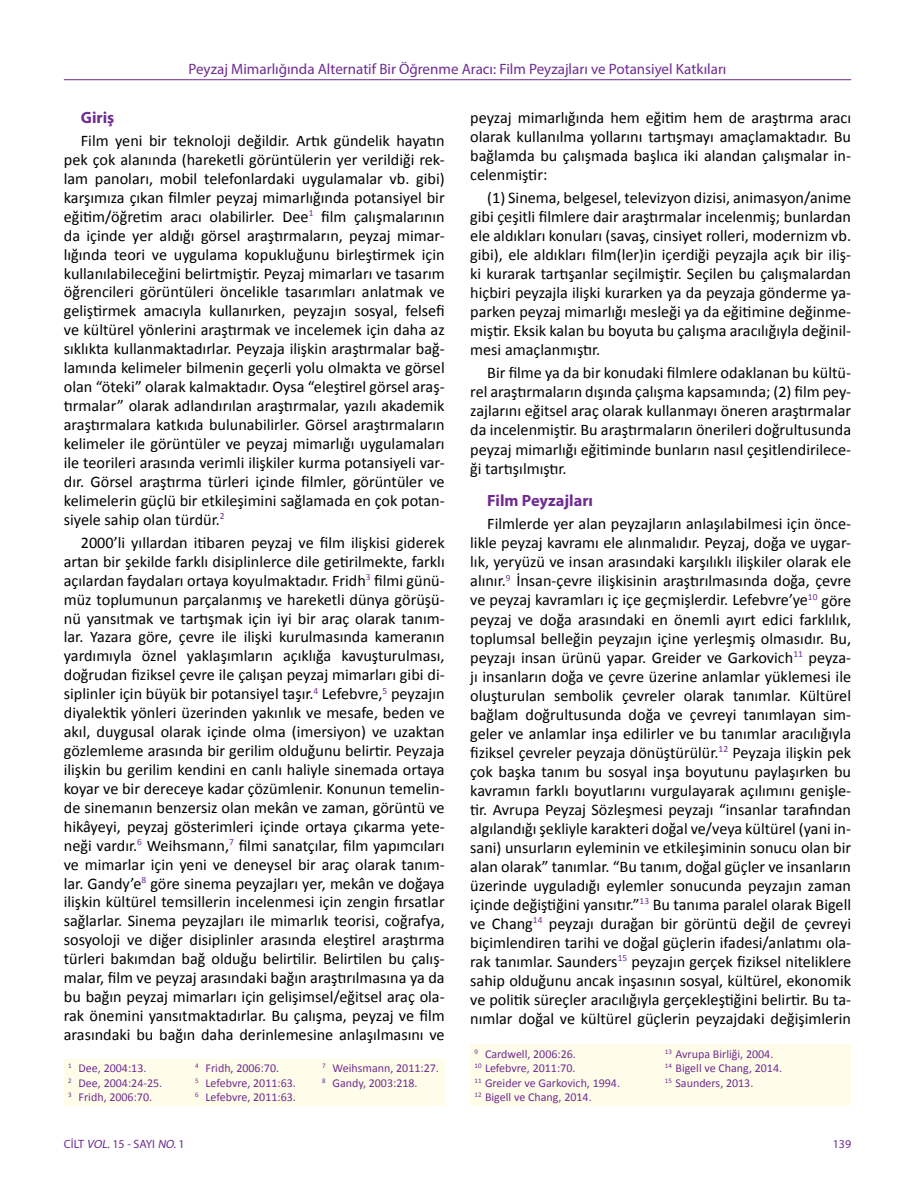
<style>
.page{position:relative;width:915px;height:1191px;background:#fff}
.page>*{position:absolute;margin:0;border:0;box-sizing:border-box;transform-origin:0 0}
.t1{font:700 16.35px "Myriad Pro";color:#6f2c91}
.t2{font:16.2px/18.9px "Calibri";color:#000;text-align:justify}
.t3{font:15px "Myriad Pro";color:#6f2c91}
.t4{font:12px/14.5px "Calibri";color:#6f2c91}
.t5{font:12px "Myriad Pro";color:#6f2c91}
.s1{font-style:italic}
</style>
<div class="page">
<div style="left:470px;top:1044px;width:190px;height:61px;background:#fffde9"></div>
<div style="left:64px;top:1058px;width:127px;height:47px;background:#fffde9"></div>
<div style="left:660px;top:1044px;width:190px;height:61px;background:#fffde9"></div>
<div style="left:191px;top:1058px;width:126px;height:47px;background:#fffde9"></div>
<div style="left:317px;top:1058px;width:127px;height:47px;background:#fffde9"></div>
<hr style="left:64px;top:79px;width:786px;height:1px;background:#6f2c91">
<p class="t3" style="left:188px;top:60px;width:539px">Peyzaj Mimarlığında Alternatif Bir Öğrenme Aracı: Film Peyzajları ve Potansiyel Katkıları</p>
<p class="t1" style="left:81px;top:107px;width:35px">Giriş</p>
<p class="t2" style="left:64px;top:131px;width:382px;text-indent:17px">Film yeni bir teknoloji değildir. Artık gündelik hayatın pek çok alanında (hareketli görüntülerin yer verildiği rek&shy;lam panoları, mobil telefonlardaki uygulamalar vb. gibi) karşımıza çıkan filmler peyzaj mimarlığında potansiyel bir eğitim/öğretim aracı olabilirler. Dee<sup>1</sup> film çalışmalarının da içinde yer aldığı görsel araştırmaların, peyzaj mimar&shy;lığında teori ve uygulama kopukluğunu birleştirmek için kullanılabileceğini belirtmiştir. Peyzaj mimarları ve tasarım öğrencileri görüntüleri öncelikle tasarımları anlatmak ve geliştirmek amacıyla kullanırken, peyzajın sosyal, felsefi ve kültürel yönlerini araştırmak ve incelemek için daha az sıklıkta kullanmaktadırlar. Peyzaja ilişkin araştırmalar bağ&shy;lamında kelimeler bilmenin geçerli yolu olmakta ve görsel olan “öteki” olarak kalmaktadır. Oysa “eleştirel görsel araş&shy;tırmalar” olarak adlandırılan araştırmalar, yazılı akademik araştırmalara katkıda bulunabilirler. Görsel araştırmaların kelimeler ile görüntüler ve peyzaj mimarlığı uygulamaları ile teorileri arasında verimli ilişkiler kurma potansiyeli var&shy;dır. Görsel araştırma türleri içinde filmler, görüntüler ve kelimelerin güçlü bir etkileşimini sağlamada en çok potan&shy;siyele sahip olan türdür.<sup>2</sup></p>
<p class="t2" style="left:64px;top:533px;width:382px;text-indent:17px">2000’li yıllardan itibaren peyzaj ve film ilişkisi giderek artan bir şekilde farklı disiplinlerce dile getirilmekte, farklı açılardan faydaları ortaya koyulmaktadır. Fridh<sup>3</sup> filmi günü&shy;müz toplumunun parçalanmış ve hareketli dünya görüşü&shy;nü yansıtmak ve tartışmak için iyi bir araç olarak tanım&shy;lar. Yazara göre, çevre ile ilişki kurulmasında kameranın yardımıyla öznel yaklaşımların açıklığa kavuşturulması, doğrudan fiziksel çevre ile çalışan peyzaj mimarları gibi di&shy;siplinler için büyük bir potansiyel taşır.<sup>4</sup> Lefebvre,<sup>5</sup> peyzajın diyalektik yönleri üzerinden yakınlık ve mesafe, beden ve akıl, duygusal olarak içinde olma (imersiyon) ve uzaktan gözlemleme arasında bir gerilim olduğunu belirtir. Peyzaja ilişkin bu gerilim kendini en canlı haliyle sinemada ortaya koyar ve bir dereceye kadar çözümlenir. Konunun temelin&shy;de sinemanın benzersiz olan mekân ve zaman, görüntü ve hikâyeyi, peyzaj gösterimleri içinde ortaya çıkarma yete&shy;neği vardır.<sup>6</sup> Weihsmann,<sup>7</sup> filmi sanatçılar, film yapımcıları ve mimarlar için yeni ve deneysel bir araç olarak tanım&shy;lar. Gandy’e<sup>8</sup> göre sinema peyzajları yer, mekân ve doğaya ilişkin kültürel temsillerin incelenmesi için zengin fırsatlar sağlarlar. Sinema peyzajları ile mimarlık teorisi, coğrafya, sosyoloji ve diğer disiplinler arasında eleştirel araştırma türleri bakımdan bağ olduğu belirtilir. Belirtilen bu çalış&shy;malar, film ve peyzaj arasındaki bağın araştırılmasına ya da bu bağın peyzaj mimarları için gelişimsel/eğitsel araç ola&shy;rak önemini yansıtmaktadırlar. Bu çalışma, peyzaj ve film arasındaki bu bağın daha derinlemesine anlaşılmasını ve</p>
<p class="t4" style="left:68px;top:1060px;width:96px"><sup>1</sup> Dee, 2004:13.<br><sup>2</sup> Dee, 2004:24-25.<br><sup>3</sup> Fridh, 2006:70.</p>
<p class="t4" style="left:195px;top:1060px;width:102px"><sup>4</sup> Fridh, 2006:70.<br><sup>5</sup> Lefebvre, 2011:63.<br><sup>6</sup> Lefebvre, 2011:63.</p>
<p class="t4" style="left:322px;top:1060px;width:118px"><sup>7</sup> Weihsmann, 2011:27.<br><sup>8</sup> Gandy, 2003:218.</p>
<p class="t2" style="left:470px;top:108px;width:382px">peyzaj mimarlığında hem eğitim hem de araştırma aracı olarak kullanılma yollarını tartışmayı amaçlamaktadır. Bu bağlamda bu çalışmada başlıca iki alandan çalışmalar in&shy;celenmiştir:</p>
<p class="t2" style="left:470px;top:188px;width:382px;text-indent:17px">(1) Sinema, belgesel, televizyon dizisi, animasyon/anime gibi çeşitli filmlere dair araştırmalar incelenmiş; bunlardan ele aldıkları konuları (savaş, cinsiyet rolleri, modernizm vb. gibi), ele aldıkları film(ler)in içerdiği peyzajla açık bir iliş&shy;ki kurarak tartışanlar seçilmiştir. Seçilen bu çalışmalardan hiçbiri peyzajla ilişki kurarken ya da peyzaja gönderme ya&shy;parken peyzaj mimarlığı mesleği ya da eğitimine değinme&shy;miştir. Eksik kalan bu boyuta bu çalışma aracılığıyla değinil&shy;mesi amaçlanmıştır.</p>
<p class="t2" style="left:470px;top:363px;width:382px;text-indent:17px">Bir filme ya da bir konudaki filmlere odaklanan bu kültü&shy;rel araştırmaların dışında çalışma kapsamında; (2) film pey&shy;zajlarını eğitsel araç olarak kullanmayı öneren araştırmalar da incelenmiştir. Bu araştırmaların önerileri doğrultusunda peyzaj mimarlığı eğitiminde bunların nasıl çeşitlendirilece&shy;ği tartışılmıştır.</p>
<p class="t1" style="left:487px;top:490px;width:107px">Film Peyzajları</p>
<p class="t2" style="left:470px;top:514px;width:382px;text-indent:17px">Filmlerde yer alan peyzajların anlaşılabilmesi için önce&shy;likle peyzaj kavramı ele alınmalıdır. Peyzaj, doğa ve uygar&shy;lık, yeryüzü ve insan arasındaki karşılıklı ilişkiler olarak ele alınır.<sup>9</sup> İnsan-çevre ilişkisinin araştırılmasında doğa, çevre ve peyzaj kavramları iç içe geçmişlerdir. Lefebvre’ye<sup>10</sup> göre peyzaj ve doğa arasındaki en önemli ayırt edici farklılık, toplumsal belleğin peyzajın içine yerleşmiş olmasıdır. Bu, peyzajı insan ürünü yapar. Greider ve Garkovich<sup>11</sup> peyza&shy;jı insanların doğa ve çevre üzerine anlamlar yüklemesi ile oluşturulan sembolik çevreler olarak tanımlar. Kültürel bağlam doğrultusunda doğa ve çevreyi tanımlayan sim&shy;geler ve anlamlar inşa edilirler ve bu tanımlar aracılığıyla fiziksel çevreler peyzaja dönüştürülür.<sup>12</sup> Peyzaja ilişkin pek çok başka tanım bu sosyal inşa boyutunu paylaşırken bu kavramın farklı boyutlarını vurgulayarak açılımını genişle&shy;tir. Avrupa Peyzaj Sözleşmesi peyzajı “insanlar tarafından algılandığı şekliyle karakteri doğal ve/veya kültürel (yani in&shy;sani) unsurların eyleminin ve etkileşiminin sonucu olan bir alan olarak” tanımlar. “Bu tanım, doğal güçler ve insanların üzerinde uyguladığı eylemler sonucunda peyzajın zaman içinde değiştiğini yansıtır.”<sup>13</sup> Bu tanıma paralel olarak Bigell ve Chang<sup>14</sup> peyzajı durağan bir görüntü değil de çevreyi biçimlendiren tarihi ve doğal güçlerin ifadesi/anlatımı ola&shy;rak tanımlar. Saunders<sup>15</sup> peyzajın gerçek fiziksel niteliklere sahip olduğunu ancak inşasının sosyal, kültürel, ekonomik ve politik süreçler aracılığıyla gerçekleştiğini belirtir. Bu ta&shy;nımlar doğal ve kültürel güçlerin peyzajdaki değişimlerin</p>
<p class="t4" style="left:474px;top:1046px;width:147px"><sup>9</sup> Cardwell, 2006:26.<br><sup>10</sup> Lefebvre, 2011:70.<br><sup>11</sup> Greider ve Garkovich, 1994.<br><sup>12</sup> Bigell ve Chang, 2014.</p>
<p class="t4" style="left:664px;top:1046px;width:119px"><sup>13</sup> Avrupa Birliği, 2004.<br><sup>14</sup> Bigell ve Chang, 2014.<br><sup>15</sup> Saunders, 2013.</p>
<p class="t5" style="left:64px;top:1137px;width:122px">CİLT <span class="s1">VOL.</span>15 - SAYI <span class="s1">NO.</span>1</p>
<p class="t5" style="left:832px;top:1137px;width:20px">139</p>
</div>
